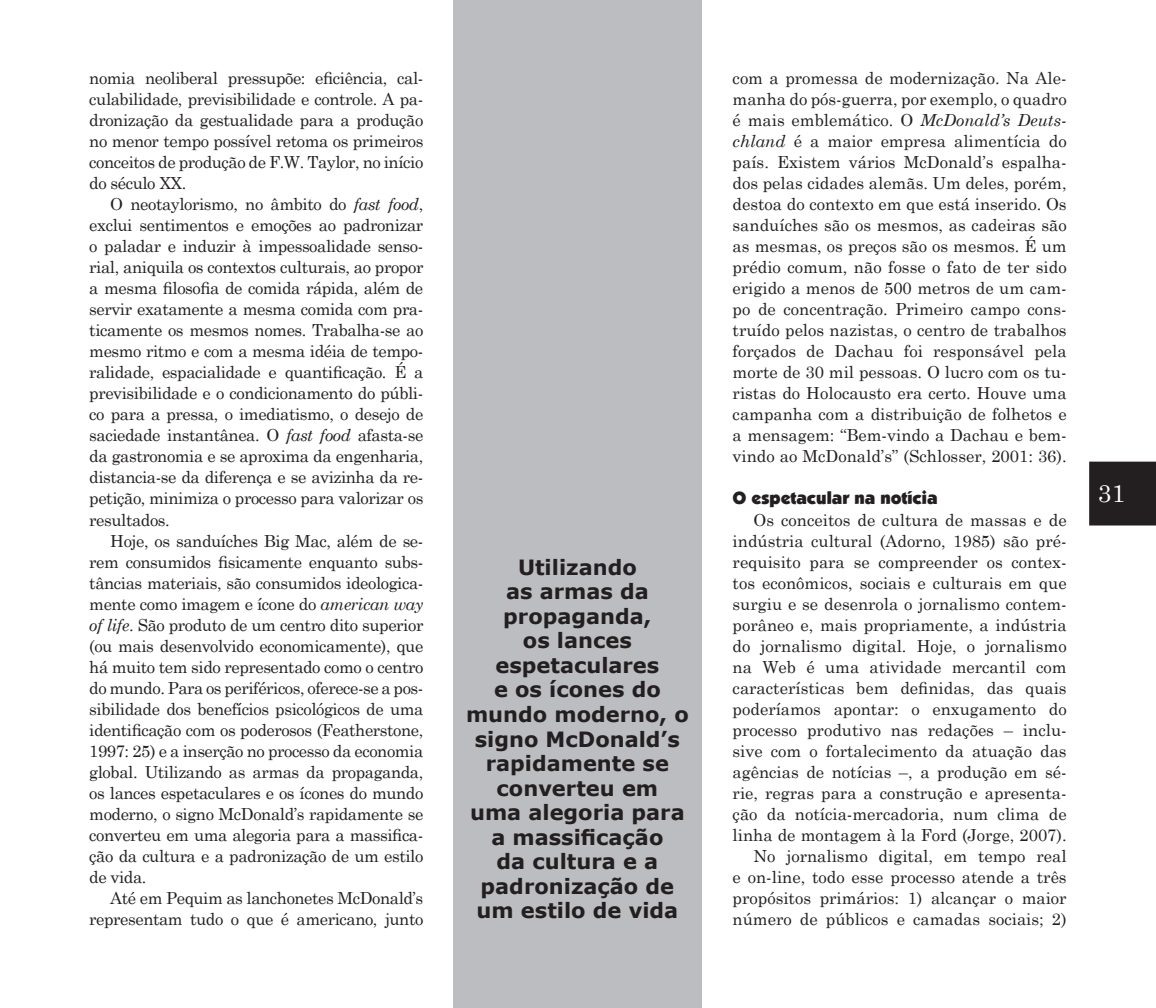
<style>
.page{position:relative;width:1156px;height:1008px;background:#fff}
.page>*{position:absolute;margin:0;border:0;box-sizing:border-box;transform-origin:0 0}
.t1{font:24.5px "Century Schoolbook";color:#fff}
.Body_Text_Indent_3{font:700 21px/24.5px "Verdana";color:#231f20;text-align:center}
.Body_Text_3{font:17.5px "Boulder";color:#231f20}
.Body_Text_3-2{font:16.62px/21px "Century Schoolbook";letter-spacing:-.025em;color:#231f20;text-align:justify}
.s1{font-style:italic}
</style>
<div class="page">
<div style="left:1089px;top:461px;width:67px;height:64px;background:#231f20"></div>
<div style="left:454px;top:0;width:248px;height:1007px;background:#bcbdc0"></div>
<p class="Body_Text_3-2" style="left:89px;top:66px;width:336px">nomia neoliberal pressupõe: eficiência, cal&shy;culabilidade, previsibilidade e controle. A pa&shy;dronização da gestualidade para a produção no menor tempo possível retoma os primeiros conceitos de produção de F.W. Taylor, no início do século XX.</p>
<p class="Body_Text_3-2" style="left:89px;top:192px;width:336px;text-indent:21px">O neotaylorismo, no âmbito do <span class="s1">fast food</span>, exclui sentimentos e emoções ao padronizar o paladar e induzir à impessoalidade senso&shy;rial, aniquila os contextos culturais, ao propor a mesma filosofia de comida rápida, além de servir exatamente a mesma comida com pra&shy;ticamente os mesmos nomes. Trabalha-se ao mesmo ritmo e com a mesma idéia de tempo&shy;ralidade, espacialidade e quantificação. É a previsibilidade e o condicionamento do públi&shy;co para a pressa, o imediatismo, o desejo de saciedade instantânea. O <span class="s1">fast food</span> afasta-se da gastronomia e se aproxima da engenharia, distancia-se da diferença e se avizinha da re&shy;petição, minimiza o processo para valorizar os resultados.</p>
<p class="Body_Text_3-2" style="left:89px;top:528px;width:336px;text-indent:21px">Hoje, os sanduíches Big Mac, além de se&shy;rem consumidos fisicamente enquanto subs&shy;tâncias materiais, são consumidos ideologica&shy;mente como imagem e ícone do <span class="s1">american way of life</span>. São produto de um centro dito superior (ou mais desenvolvido economicamente), que há muito tem sido representado como o centro do mundo. Para os periféricos, oferece-se a pos&shy;sibilidade dos benefícios psicológicos de uma identificação com os poderosos (Featherstone, 1997: 25) e a inserção no processo da economia global. Utilizando as armas da propaganda, os lances espetaculares e os ícones do mundo moderno, o signo McDonald’s rapidamente se converteu em uma alegoria para a massifica&shy;ção da cultura e a padronização de um estilo de vida.</p>
<p class="Body_Text_3-2" style="left:89px;top:885px;width:336px;text-align:right">Até em Pequim as lanchonetes McDonald’s representam tudo o que é americano, junto</p>
<p class="Body_Text_Indent_3" style="left:466px;top:554px;width:224px">Utilizando<br>as armas da propaganda,<br>os lances espetaculares<br>e os ícones do mundo moderno, o signo McDonald’s rapidamente se converteu em<br>uma alegoria para a massificação<br>da cultura e a padronização de um estilo de vida</p>
<p class="Body_Text_3-2" style="left:733px;top:66px;width:336px">com a promessa de modernização. Na Ale&shy;manha do pós-guerra, por exemplo, o quadro é mais emblemático. O <span class="s1">McDonald’s Deuts&shy;chland</span> é a maior empresa alimentícia do país. Existem vários McDonald’s espalha&shy;dos pelas cidades alemãs. Um deles, porém, destoa do contexto em que está inserido. Os sanduíches são os mesmos, as cadeiras são as mesmas, os preços são os mesmos. É um prédio comum, não fosse o fato de ter sido erigido a menos de 500 metros de um cam&shy;po de concentração. Primeiro campo cons&shy;truído pelos nazistas, o centro de trabalhos forçados de Dachau foi responsável pela morte de 30 mil pessoas. O lucro com os tu&shy;ristas do Holocausto era certo. Houve uma campanha com a distribuição de folhetos e a mensagem: “Bem-vindo a Dachau e bem&shy;vindo ao McDonald’s” (Schlosser, 2001: 36).</p>
<p class="Body_Text_3" style="left:733px;top:488px;width:206px">O espetacular na notícia</p>
<p class="Body_Text_3-2" style="left:733px;top:507px;width:336px;text-indent:21px">Os conceitos de cultura de massas e de indústria cultural (Adorno, 1985) são pré&shy;requisito para se compreender os contex&shy;tos econômicos, sociais e culturais em que surgiu e se desenrola o jornalismo contem&shy;porâneo e, mais propriamente, a indústria do jornalismo digital. Hoje, o jornalismo na Web é uma atividade mercantil com características bem definidas, das quais poderíamos apontar: o enxugamento do processo produtivo nas redações – inclu&shy;sive com o fortalecimento da atuação das agências de notícias –, a produção em sé&shy;rie, regras para a construção e apresenta&shy;ção da notícia-mercadoria, num clima de linha de montagem à la Ford (Jorge, 2007).</p>
<p class="Body_Text_3-2" style="left:733px;top:843px;width:336px;text-indent:21px">No jornalismo digital, em tempo real e on-line, todo esse processo atende a três propósitos primários: 1) alcançar o maior número de públicos e camadas sociais; 2)</p>
<h1 class="t1" style="left:1098px;top:472px;width:29px">31</h1>
</div>
